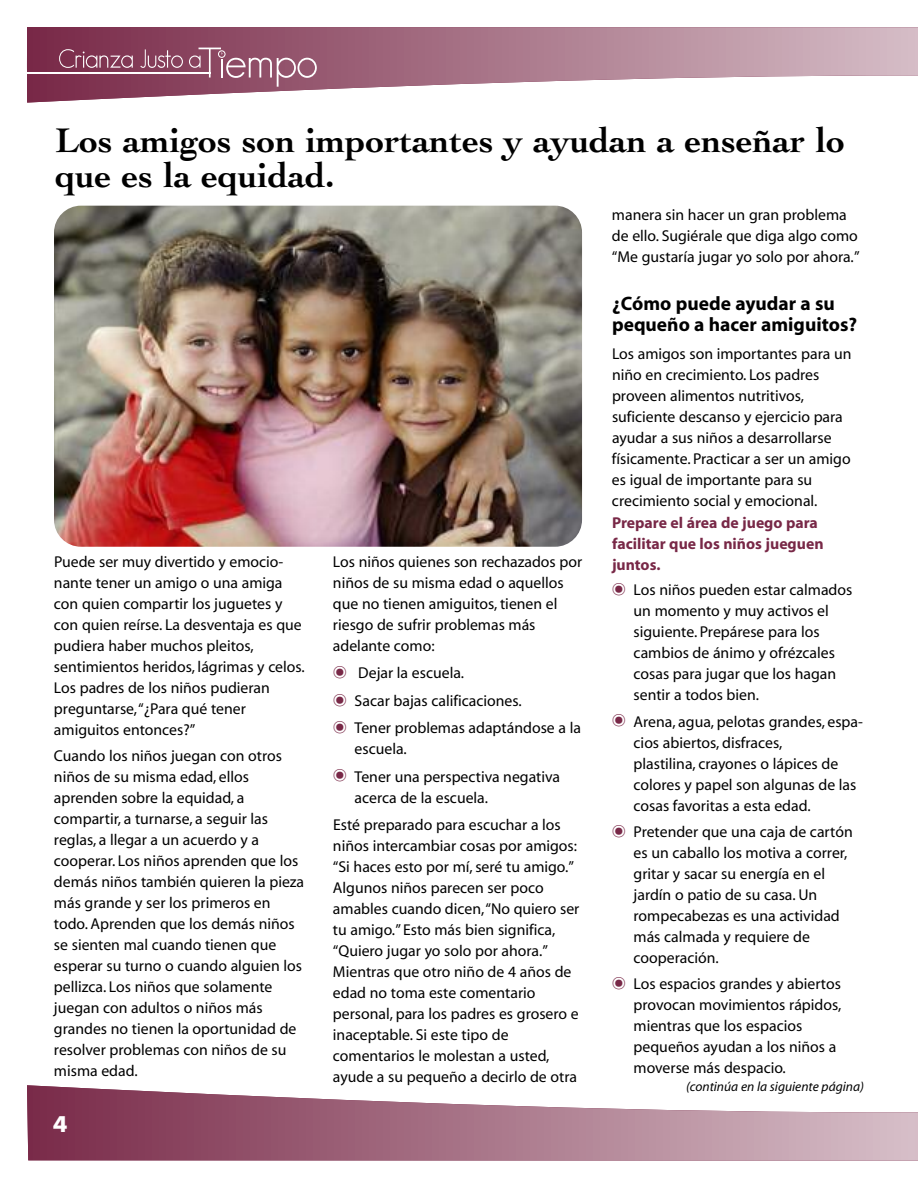
<style>
.page{position:relative;width:918px;height:1188px;background:#fff}
.page>*{position:absolute;margin:0;border:0;box-sizing:border-box;transform-origin:0 0}
.t1{font:700 36px/34.5px "Cochin";color:#000}
.t2{font:700 21px "Futura";color:#fff}
.t3{font:700 19.5px/21px "Myriad";color:#000}
.t4{font:15.75px/21px "Myriad";color:#000}
.t5{font:700 15.75px/21px "Myriad";color:#782847}
.t6{font:italic 13.5px "Myriad";color:#000}
</style>
<div class="page">
<svg style="left:27px;top:27px;width:891px;height:76px"></svg>
<svg style="left:27px;top:1085px;width:891px;height:76px"></svg>
<svg style="left:59px;top:49px;width:74px;height:19px"></svg>
<svg style="left:140px;top:49px;width:43px;height:19px"></svg>
<svg style="left:189px;top:48px;width:128px;height:39px;background:#9f667c"></svg>
<div style="left:218px;top:51px;width:7px;height:7px;border:1px solid #fff;border-radius:50%"></div>
<hr style="left:27px;top:72px;width:183px;height:1px;background:#fff">
<img style="left:54px;top:206px;width:528px;height:341px;border-radius:27px">
<h1 class="t1" style="left:56px;top:126px;width:791px">Los amigos son importantes y ayudan a enseñar lo que es la equidad.</h1>
<p class="t4" style="left:54px;top:553px;width:252px">Puede ser muy divertido y emocio&shy;nante tener un amigo o una amiga con quien compartir los juguetes y con quien reírse. La desventaja es que pudiera haber muchos pleitos, sentimientos heridos, lágrimas y celos.<br>Los padres de los niños pudieran preguntarse,“¿Para qué tener amiguitos entonces?”</p>
<p class="t4" style="left:54px;top:746px;width:252px">Cuando los niños juegan con otros niños de su misma edad, ellos aprenden sobre la equidad, a compartir, a turnarse, a seguir las reglas, a llegar a un acuerdo y a cooperar. Los niños aprenden que los demás niños también quieren la pieza más grande y ser los primeros en todo. Aprenden que los demás niños se sienten mal cuando tienen que esperar su turno o cuando alguien los pellizca. Los niños que solamente juegan con adultos o niños más grandes no tienen la oportunidad de resolver problemas con niños de su misma edad.</p>
<h2 class="t2" style="left:53px;top:1114px;width:16px">4</h2>
<p class="t4" style="left:333px;top:553px;width:251px">Los niños quienes son rechazados por niños de su misma edad o aquellos que no tienen amiguitos, tienen el riesgo de sufrir problemas más adelante como:</p>
<p class="t4" style="left:355px;top:661px;width:228px;line-height:27.5px">Dejar la escuela.<br>Sacar bajas calificaciones.<br>Tener problemas adaptándose a la</p>
<p class="t4" style="left:355px;top:737px;width:207px;line-height:27.5px">escuela.<br>Tener una perspectiva negativa</p>
<p class="t4" style="left:333px;top:785px;width:229px;line-height:27.5px;text-indent:22px">acerca de la escuela.<br>Esté preparado para escuchar a los</p>
<p class="t4" style="left:333px;top:837px;width:248px">niños intercambiar cosas por amigos: “Si haces esto por mí, seré tu amigo.” Algunos niños parecen ser poco amables cuando dicen,“No quiero ser tu amigo.” Esto más bien significa, “Quiero jugar yo solo por ahora.” Mientras que otro niño de 4 años de edad no toma este comentario personal, para los padres es grosero e inaceptable. Si este tipo de comentarios le molestan a usted, ayude a su pequeño a decirlo de otra</p>
<p class="t4" style="left:612px;top:205px;width:249px">manera sin hacer un gran problema de ello. Sugiérale que diga algo como “Me gustaría jugar yo solo por ahora.”</p>
<p class="t3" style="left:612px;top:295px;width:247px">¿Cómo puede ayudar a su pequeño a hacer amiguitos?</p>
<p class="t4" style="left:612px;top:344px;width:241px">Los amigos son importantes para un niño en crecimiento. Los padres proveen alimentos nutritivos, suficiente descanso y ejercicio para ayudar a sus niños a desarrollarse físicamente. Practicar a ser un amigo es igual de importante para su crecimiento social y emocional.</p>
<p class="t5" style="left:612px;top:514px;width:213px">Prepare el área de juego para facilitar que los niños jueguen juntos.</p>
<p class="t4" style="left:634px;top:581px;width:220px">Los niños pueden estar calmados un momento y muy activos el siguiente. Prepárese para los cambios de ánimo y ofrézcales cosas para jugar que los hagan sentir a todos bien.</p>
<p class="t4" style="left:634px;top:712px;width:231px">Arena, agua, pelotas grandes, espa&shy;cios abiertos, disfraces,<br>plastilina, crayones o lápices de colores y papel son algunas de las cosas favoritas a esta edad.</p>
<p class="t4" style="left:634px;top:823px;width:221px">Pretender que una caja de cartón es un caballo los motiva a correr, gritar y sacar su energía en el jardín o patio de su casa. Un rompecabezas es una actividad más calmada y requiere de cooperación.</p>
<p class="t4" style="left:634px;top:975px;width:209px">Los espacios grandes y abiertos provocan movimientos rápidos, mientras que los espacios pequeños ayudan a los niños a moverse más despacio.</p>
<p class="t6" style="left:686px;top:1082px;width:179px">(continúa en la siguiente página)</p>
</div>
